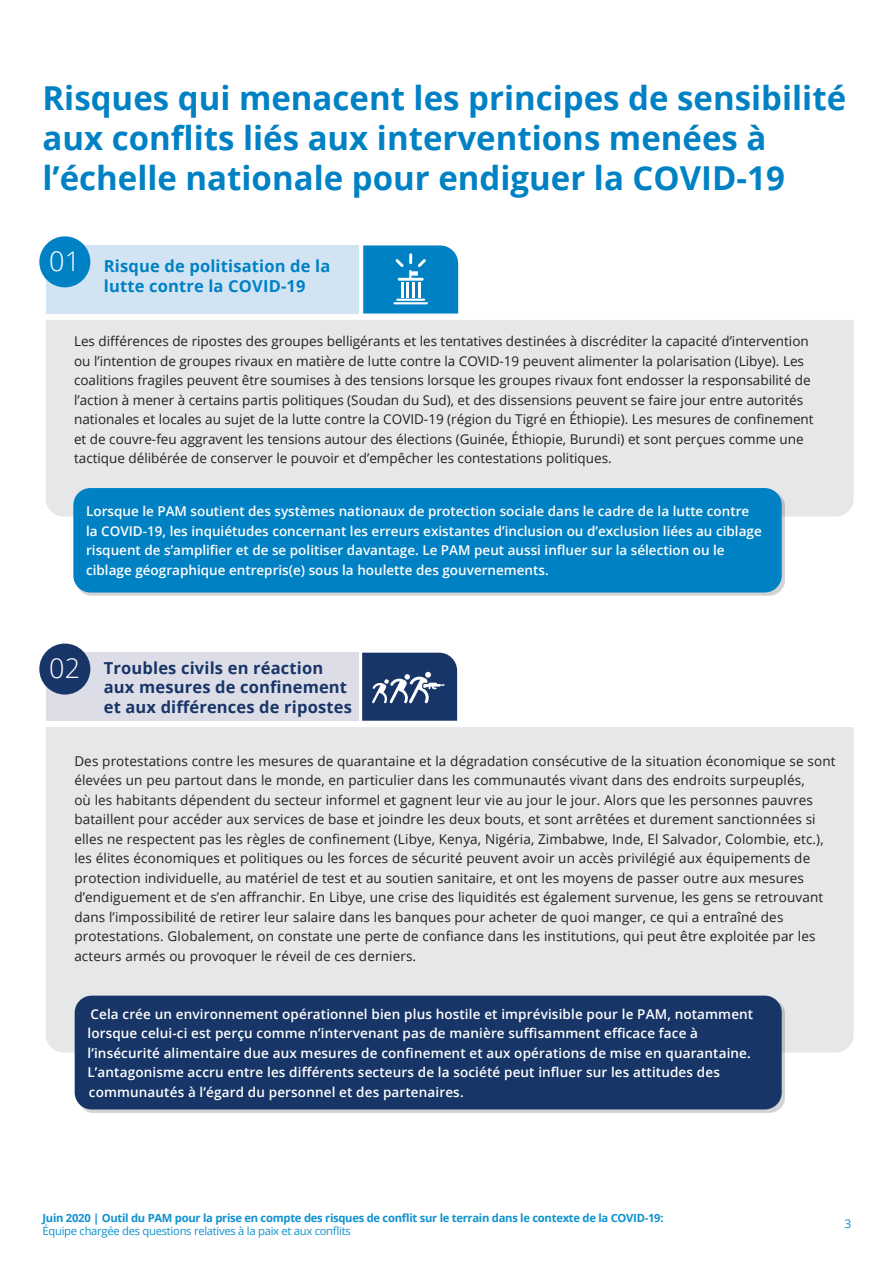
<style>
.page{position:relative;width:893px;height:1263px;background:#fff}
.page>*{position:absolute;margin:0;border:0;box-sizing:border-box;transform-origin:0 0}
.t1{font:700 33px/39.6px "Open Sans";color:#0081c4}
.t2{font:300 27px "Open Sans";color:#fff}
.t3{font:700 16.5px/19.5px "Open Sans";letter-spacing:.01em;color:#183567}
.t4{font:700 16.5px/19.5px "Open Sans";letter-spacing:.01em;color:#0081c4}
.t5{font:13.5px/19.5px "Open Sans";letter-spacing:.01em;color:#231f20}
.t6{font:600 13.5px/19.5px "Open Sans";letter-spacing:.01em;color:#fff}
.t7{font:12px "Open Sans";color:#0f92ce}
.t8{font:700 11.25px "Open Sans";letter-spacing:-.025em;color:#0f92ce}
.t9{font:11.25px "Open Sans";letter-spacing:-.025em;color:#0f92ce}
</style>
<div class="page">
<div style="left:46px;top:320px;width:808px;height:196px;background:#e6e7e9"></div>
<div style="left:46px;top:245px;width:313px;height:68px;background:#d2e4f3"></div>
<div style="left:76px;top:491px;width:709px;height:105px;background:#231f20;opacity:.2"></div>
<div style="left:73px;top:488px;width:709px;height:104px;background:#0081c4;border-radius:17px"></div>
<div style="left:39px;top:236px;width:51px;height:51px;background:#0081c4;border-radius:50%"></div>
<svg style="left:363px;top:245px;width:95px;height:68px"></svg>
<div style="left:46px;top:727px;width:808px;height:325px;background:#e6e7e9"></div>
<div style="left:46px;top:653px;width:313px;height:68px;background:#dcdde7"></div>
<div style="left:78px;top:998px;width:707px;height:114px;background:#231f20;opacity:.2"></div>
<div style="left:75px;top:995px;width:707px;height:114px;background:#183567;border-radius:17px"></div>
<div style="left:39px;top:643px;width:51px;height:51px;background:#183567;border-radius:50%"></div>
<svg style="left:362px;top:653px;width:95px;height:68px"></svg>
<h1 class="t1" style="left:43px;top:78px;width:805px">Risques qui menacent les principes de sensibilité aux conflits liés aux interventions menées à l’échelle nationale pour endiguer la COVID-19</h1>
<h2 class="t2" style="left:49px;top:243px;width:33px">01</h2>
<p class="t4" style="left:104px;top:256px;width:228px">Risque de politisation de la lutte contre la COVID-19</p>
<p class="t5" style="left:74px;top:331px;width:741px">Les différences de ripostes des groupes belligérants et les tentatives destinées à discréditer la capacité d’intervention ou l’intention de groupes rivaux en matière de lutte contre la COVID-19 peuvent alimenter la polarisation (Libye). Les coalitions fragiles peuvent être soumises à des tensions lorsque les groupes rivaux font endosser la responsabilité de l’action à mener à certains partis politiques (Soudan du Sud), et des dissensions peuvent se faire jour entre autorités nationales et locales au sujet de la lutte contre la COVID-19 (région du Tigré en Éthiopie). Les mesures de confinement et de couvre-feu aggravent les tensions autour des élections (Guinée, Éthiopie, Burundi) et sont perçues comme une tactique délibérée de conserver le pouvoir et d’empêcher les contestations politiques.</p>
<p class="t6" style="left:86px;top:501px;width:677px">Lorsque le PAM soutient des systèmes nationaux de protection sociale dans le cadre de la lutte contre la COVID-19, les inquiétudes concernant les erreurs existantes d’inclusion ou d’exclusion liées au ciblage risquent de s’amplifier et de se politiser davantage. Le PAM peut aussi influer sur la sélection ou le ciblage géographique entrepris(e) sous la houlette des gouvernements.</p>
<h2 class="t2" style="left:49px;top:650px;width:33px">02</h2>
<p class="t3" style="left:104px;top:658px;width:250px">Troubles civils en réaction aux mesures de confinement et aux différences de ripostes</p>
<p class="t5" style="left:74px;top:751px;width:763px">Des protestations contre les mesures de quarantaine et la dégradation consécutive de la situation économique se sont élevées un peu partout dans le monde, en particulier dans les communautés vivant dans des endroits surpeuplés,<br>où les habitants dépendent du secteur informel et gagnent leur vie au jour le jour. Alors que les personnes pauvres bataillent pour accéder aux services de base et joindre les deux bouts, et sont arrêtées et durement sanctionnées si elles ne respectent pas les règles de confinement (Libye, Kenya, Nigéria, Zimbabwe, Inde, El Salvador, Colombie, etc.), les élites économiques et politiques ou les forces de sécurité peuvent avoir un accès privilégié aux équipements de protection individuelle, au matériel de test et au soutien sanitaire, et ont les moyens de passer outre aux mesures d’endiguement et de s’en affranchir. En Libye, une crise des liquidités est également survenue, les gens se retrouvant dans l’impossibilité de retirer leur salaire dans les banques pour acheter de quoi manger, ce qui a entraîné des protestations. Globalement, on constate une perte de confiance dans les institutions, qui peut être exploitée par les acteurs armés ou provoquer le réveil de ces derniers.</p>
<p class="t6" style="left:87px;top:1004px;width:667px">Cela crée un environnement opérationnel bien plus hostile et imprévisible pour le PAM, notamment lorsque celui-ci est perçu comme n’intervenant pas de manière suffisamment efficace face à l’insécurité alimentaire due aux mesures de confinement et aux opérations de mise en quarantaine.<br>L’antagonisme accru entre les différents secteurs de la société peut influer sur les attitudes des communautés à l’égard du personnel et des partenaires.</p>
<p class="t8" style="left:43px;top:1209px;width:623px">Juin 2020 | Outil du PAM pour la prise en compte des risques de conflit sur le terrain dans le contexte de la COVID-19:</p>
<p class="t9" style="left:43px;top:1223px;width:310px">Équipe chargée des questions relatives à la paix et aux conflits</p>
<p class="t7" style="left:844px;top:1215px;width:8px">3</p>
</div>
